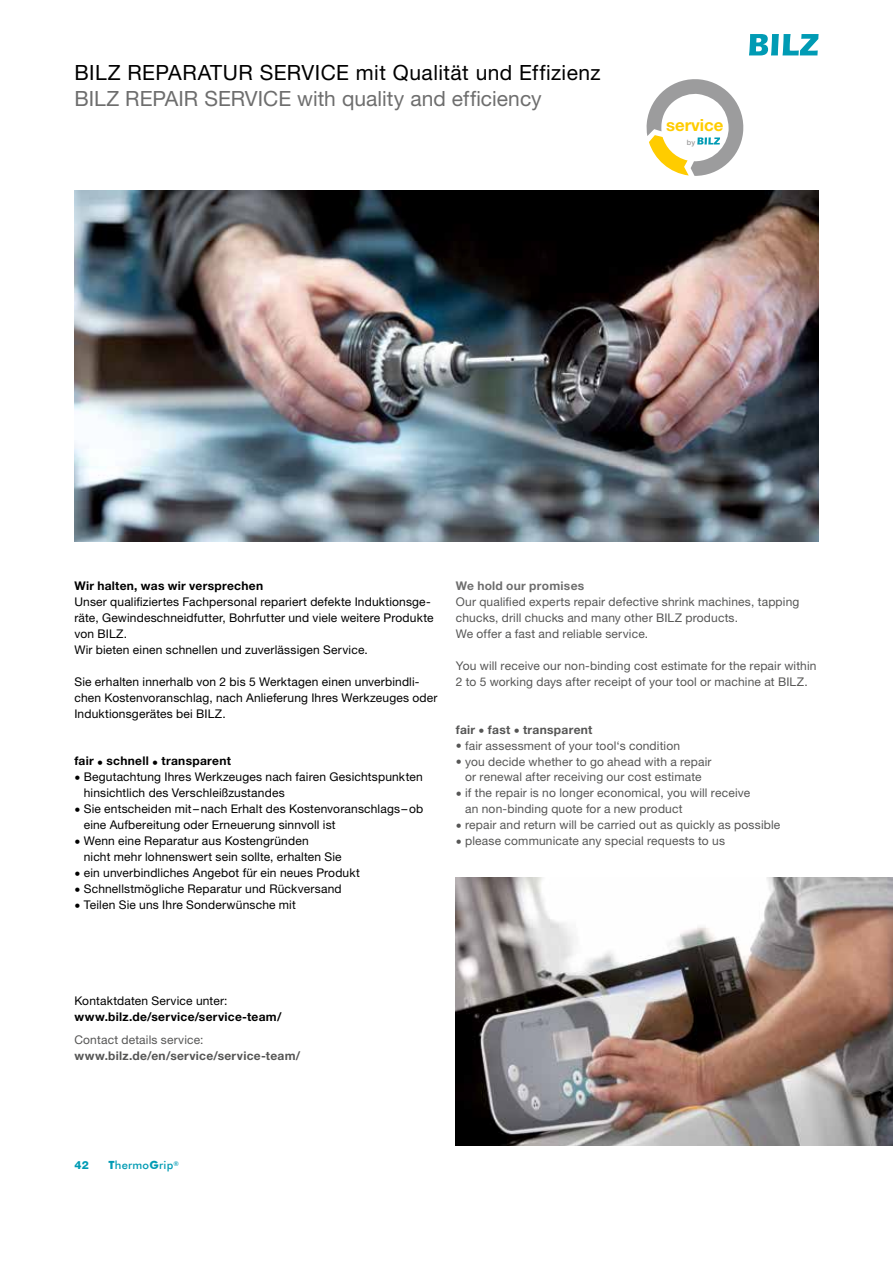
<style>
.page{position:relative;width:893px;height:1263px;background:#fff}
.page>*{position:absolute;margin:0;border:0;box-sizing:border-box;transform-origin:0 0}
.t1{font:21px "Helvetica Neue LT";letter-spacing:.02em;color:#000}
.t2{font:21px "Helvetica Neue LT";color:#6e6e6e}
.t3{font:700 16.8px "Helvetica Neue LT";color:#fc0}
.t4{font:12px/15.9px "Helvetica Neue LT";letter-spacing:.015em;color:#000}
.t5{font:12px/15.9px "Helvetica Neue LT";letter-spacing:.015em;color:#565655}
.t6{font:700 12px "Helvetica Neue LT";letter-spacing:.025em;color:#000}
.t7{font:700 12px "Helvetica Neue LT";letter-spacing:.025em;color:#565655}
.t8{font:700 12px "Helvetica Neue LT";letter-spacing:.02em;color:#6e6e6e}
.t9{font:500 11.25px "Futura BT";letter-spacing:.02em;color:#009bb4}
.t10{font:800 11.25px "Helvetica Neue LT";color:#009bb4}
.t11{font:500 7.35px "Helvetica Neue LT";color:#9c9c9d}
.s1{font-weight:700}
</style>
<div class="page">
<svg style="left:749px;top:34px;width:70px;height:21px"></svg>
<img style="left:455px;top:878px;width:438px;height:267px">
<img style="left:74px;top:191px;width:745px;height:350px">
<svg style="left:646px;top:79px;width:98px;height:97px"></svg>
<h1 class="t1" style="left:74px;top:60px;width:528px">BILZ REPARATUR SERVICE mit Qualität und Effizienz</h1>
<h1 class="t2" style="left:74px;top:86px;width:469px">BILZ REPAIR SERVICE with quality and efficiency</h1>
<h2 class="t3" style="left:666px;top:115px;width:59px">service</h2>
<p class="t11" style="left:687px;top:138px;width:10px">by</p>
<p class="t6" style="left:74px;top:578px;width:190px">Wir halten, was wir versprechen</p>
<p class="t4" style="left:74px;top:594px;width:361px">Unser qualifiziertes Fachpersonal repariert defekte Induktionsge&shy;räte, Gewindeschneidfutter, Bohrfutter und viele weitere Produkte von BILZ.<br>Wir bieten einen schnellen und zuverlässigen Service.</p>
<p class="t4" style="left:74px;top:673px;width:365px">Sie erhalten innerhalb von 2 bis 5 Werktagen einen unverbindli&shy;chen Kostenvoranschlag, nach Anlieferung Ihres Werkzeuges oder<br>Induktionsgerätes bei BILZ.</p>
<p class="t6" style="left:74px;top:754px;width:158px">fair • schnell • transparent</p>
<p class="t4" style="left:84px;top:769px;width:340px;text-indent:-9px">• Begutachtung Ihres Werkzeuges nach fairen Gesichtspunkten hinsichtlich des Verschleißzustandes</p>
<p class="t4" style="left:84px;top:801px;width:341px;text-indent:-9px">• Sie entscheiden mit – nach Erhalt des Kostenvoranschlags – ob eine Aufbereitung oder Erneuerung sinnvoll ist</p>
<p class="t4" style="left:84px;top:833px;width:259px;text-indent:-9px">• Wenn eine Reparatur aus Kostengründen<br>nicht mehr lohnenswert sein sollte, erhalten Sie</p>
<p class="t4" style="left:74px;top:865px;width:287px">• ein unverbindliches Angebot für ein neues Produkt</p>
<p class="t4" style="left:74px;top:881px;width:269px">• Schnellstmögliche Reparatur und Rückversand</p>
<p class="t4" style="left:74px;top:897px;width:223px">• Teilen Sie uns Ihre Sonderwünsche mit</p>
<p class="t8" style="left:456px;top:578px;width:130px">We hold our promises</p>
<p class="t5" style="left:456px;top:594px;width:345px">Our qualified experts repair defective shrink machines, tapping chucks, drill chucks and many other BILZ products.<br>We offer a fast and reliable service.</p>
<p class="t5" style="left:456px;top:657px;width:362px">You will receive our non-binding cost estimate for the repair within<br>2 to 5 working days after receipt of your tool or machine at BILZ.</p>
<p class="t7" style="left:456px;top:722px;width:138px">fair • fast • transparent</p>
<p class="t5" style="left:456px;top:737px;width:226px">• fair assessment of your tool‘s condition</p>
<p class="t5" style="left:456px;top:753px;width:257px;text-align:center">• you decide whether to go ahead with a repair or renewal after receiving our cost estimate</p>
<p class="t5" style="left:465px;top:785px;width:287px;text-indent:-9px">• if the repair is no longer economical, you will receive an non-binding quote for a new product</p>
<p class="t5" style="left:456px;top:817px;width:326px">• repair and return will be carried out as quickly as possible</p>
<p class="t5" style="left:456px;top:833px;width:271px">• please communicate any special requests to us</p>
<p class="t4" style="left:74px;top:992px;width:155px">Kontaktdaten Service unter:</p>
<p class="t6" style="left:74px;top:1009px;width:209px">www.bilz.de/service/service-team/</p>
<p class="t5" style="left:74px;top:1032px;width:131px">Contact details service:</p>
<p class="t7" style="left:74px;top:1048px;width:227px">www.bilz.de/en/service/service-team/</p>
<p class="t10" style="left:74px;top:1159px;width:16px">42</p>
<p class="t9" style="left:108px;top:1158px;width:72px"><span class="s1">T</span>hermo<span class="s1">G</span>rip<sup>®</sup></p>
</div>
